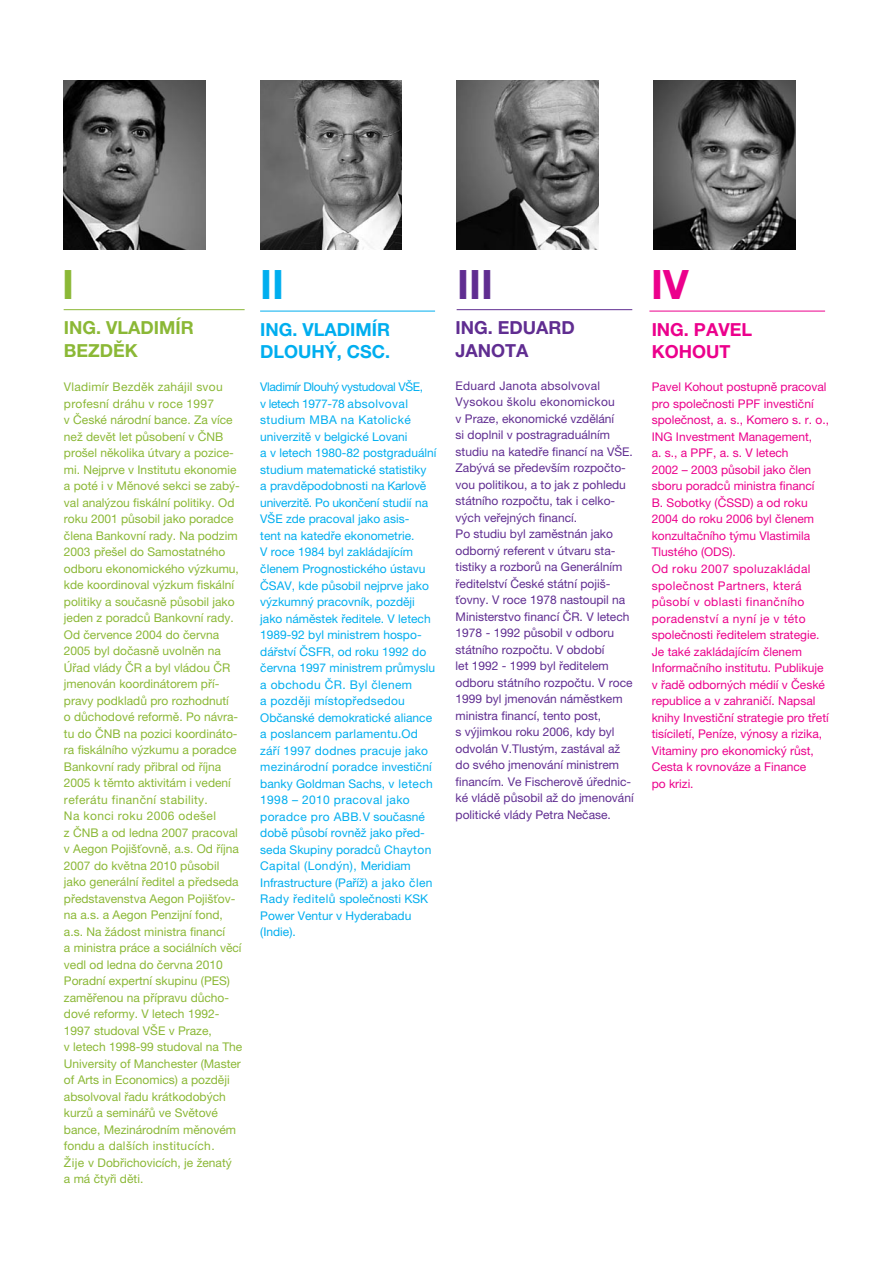
<style>
.page{position:relative;width:893px;height:1263px;background:#fff}
.page>*{position:absolute;margin:0;border:0;box-sizing:border-box;transform-origin:0 0}
.t1{font:700 40.5px "Helvetica Neue LT Pro";color:#602d91}
.t2{font:700 40.5px "Helvetica Neue LT Pro";color:#00aeef}
.t3{font:700 40.5px "Helvetica Neue LT Pro";color:#ec008c}
.t4{font:700 40.5px "Helvetica Neue LT Pro";color:#8bb836}
.t5{font:700 18px/22.5px "Helvetica Neue LT Pro";color:#00aeef}
.t6{font:700 18px/22.5px "Helvetica Neue LT Pro";color:#8bb836}
.t7{font:700 18px/22.5px "Helvetica Neue LT Pro";color:#602d91}
.t8{font:700 18px/22.5px "Helvetica Neue LT Pro";color:#ec008c}
.t9{font:12px/16.5px "Helvetica Neue LT Pro";color:#8bb836}
.t10{font:12px/16.5px "Helvetica Neue LT Pro";color:#00aeef}
.t11{font:12px/16.5px "Helvetica Neue LT Pro";color:#602d91}
.t12{font:12px/16.5px "Helvetica Neue LT Pro";color:#ec008c}
</style>
<div class="page">
<img style="left:260px;top:80px;width:142px;height:169px">
<hr style="left:261px;top:311px;width:174px;height:1px;background:#00aeef">
<img style="left:653px;top:80px;width:142px;height:169px">
<hr style="left:650px;top:311px;width:175px;height:1px;background:#ec008c">
<img style="left:64px;top:80px;width:141px;height:169px">
<hr style="left:64px;top:309px;width:180px;height:1px;background:#8bb836">
<img style="left:457px;top:80px;width:141px;height:169px">
<hr style="left:457px;top:309px;width:175px;height:1px;background:#602d91">
<h1 class="t4" style="left:62px;top:260px;width:8px">I</h1>
<h1 class="t2" style="left:260px;top:260px;width:11px">II</h1>
<h1 class="t1" style="left:457px;top:260px;width:12px">III</h1>
<h1 class="t3" style="left:651px;top:260px;width:19px">IV</h1>
<h2 class="t6" style="left:64px;top:316px;width:131px">ING. VLADIMÍR<br>BEZDĚK</h2>
<p class="t9" style="left:64px;top:378px;width:180px">Vladimír Bezděk zahájil svou profesní dráhu v roce 1997<br>v České národní bance. Za více než devět let působení v ČNB prošel několika útvary a pozice&shy;mi. Nejprve v Institutu ekonomie a poté i v Měnové sekci se zabý&shy;val analýzou fiskální politiky. Od roku 2001 působil jako poradce člena Bankovní rady. Na podzim<br>2003 přešel do Samostatného odboru ekonomického výzkumu, kde koordinoval výzkum fiskální politiky a současně působil jako jeden z poradců Bankovní rady.<br>Od července 2004 do června<br>2005 byl dočasně uvolněn na<br>Úřad vlády ČR a byl vládou ČR jmenován koordinátorem pří&shy;pravy podkladů pro rozhodnutí<br>o důchodové reformě. Po návra&shy;tu do ČNB na pozici koordináto&shy;ra fiskálního výzkumu a poradce<br>Bankovní rady přibral od října<br>2005 k těmto aktivitám i vedení referátu finanční stability.<br>Na konci roku 2006 odešel<br>z ČNB a od ledna 2007 pracoval v Aegon Pojišťovně, a.s. Od října<br>2007 do května 2010 působil jako generální ředitel a předseda představenstva Aegon Pojišťov&shy;na a.s. a Aegon Penzijní fond, a.s. Na žádost ministra financí<br>a ministra práce a sociálních věcí vedl od ledna do června 2010<br>Poradní expertní skupinu (PES) zaměřenou na přípravu důcho&shy;dové reformy. V letech 1992-<br>1997 studoval VŠE v Praze,<br>v letech 1998-99 studoval na The<br>University of Manchester (Master of Arts in Economics) a později absolvoval řadu krátkodobých kurzů a seminářů ve Světové bance, Mezinárodním měnovém fondu a dalších institucích.<br>Žije v Dobřichovicích, je ženatý<br>a má čtyři děti.</p>
<h2 class="t5" style="left:260px;top:318px;width:132px">ING. VLADIMÍR<br>DLOUHÝ, CSC.</h2>
<p class="t10" style="left:260px;top:379px;width:178px">Vladimír Dlouhý vystudoval VŠE,<br>v letech 1977-78 absolvoval studium MBA na Katolické univerzitě v belgické Lovani<br>a v letech 1980-82 postgraduální studium matematické statistiky<br>a pravděpodobnosti na Karlově univerzitě. Po ukončení studií na<br>VŠE zde pracoval jako asis-<br>tent na katedře ekonometrie.<br>V roce 1984 byl zakládajícím členem Prognostického ústavu<br>ČSAV, kde působil nejprve jako výzkumný pracovník, později jako náměstek ředitele. V letech<br>1989-92 byl ministrem hospo&shy;dářství ČSFR, od roku 1992 do června 1997 ministrem průmyslu a obchodu ČR. Byl členem<br>a později místopředsedou<br>Občanské demokratické aliance a poslancem parlamentu.Od září 1997 dodnes pracuje jako mezinárodní poradce investiční banky Goldman Sachs, v letech<br>1998 – 2010 pracoval jako poradce pro ABB.V současné době působí rovněž jako před&shy;seda Skupiny poradců Chayton<br>Capital (Londýn), Meridiam<br>Infrastructure (Paříž) a jako člen<br>Rady ředitelů společnosti KSK<br>Power Ventur v Hyderabadu (Indie).</p>
<h2 class="t7" style="left:456px;top:316px;width:121px">ING. EDUARD<br>JANOTA</h2>
<p class="t11" style="left:456px;top:377px;width:180px">Eduard Janota absolvoval<br>Vysokou školu ekonomickou<br>v Praze, ekonomické vzdělání<br>si doplnil v postragraduálním studiu na katedře financí na VŠE.<br>Zabývá se především rozpočto&shy;vou politikou, a to jak z pohledu státního rozpočtu, tak i celko&shy;vých veřejných financí.<br>Po studiu byl zaměstnán jako odborný referent v útvaru sta&shy;tistiky a rozborů na Generálním ředitelství České státní pojiš&shy;ťovny. V roce 1978 nastoupil na<br>Ministerstvo financí ČR. V letech<br>1978 - 1992 působil v odboru státního rozpočtu. V období<br>let 1992 - 1999 byl ředitelem odboru státního rozpočtu. V roce<br>1999 byl jmenován náměstkem ministra financí, tento post,<br>s výjimkou roku 2006, kdy byl odvolán V.Tlustým, zastával až do svého jmenování ministrem financím. Ve Fischerově úřednic&shy;ké vládě působil až do jmenování politické vlády Petra Nečase.</p>
<h2 class="t8" style="left:652px;top:318px;width:102px">ING. PAVEL<br>KOHOUT</h2>
<p class="t12" style="left:652px;top:379px;width:179px">Pavel Kohout postupně pracoval pro společnosti PPF investiční společnost, a. s., Komero s. r. o.,<br>ING Investment Management,<br>a. s., a PPF, a. s. V letech<br>2002 – 2003 působil jako člen sboru poradců ministra financí<br>B. Sobotky (ČSSD) a od roku<br>2004 do roku 2006 byl členem konzultačního týmu Vlastimila<br>Tlustého (ODS).<br>Od roku 2007 spoluzakládal společnost Partners, která působí v oblasti finančního poradenství a nyní je v této společnosti ředitelem strategie.<br>Je také zakládajícím členem<br>Informačního institutu. Publikuje v řadě odborných médií v České republice a v zahraničí. Napsal knihy Investiční strategie pro třetí tisíciletí, Peníze, výnosy a rizika,<br>Vitaminy pro ekonomický růst,<br>Cesta k rovnováze a Finance<br>po krizi.</p>
</div>
